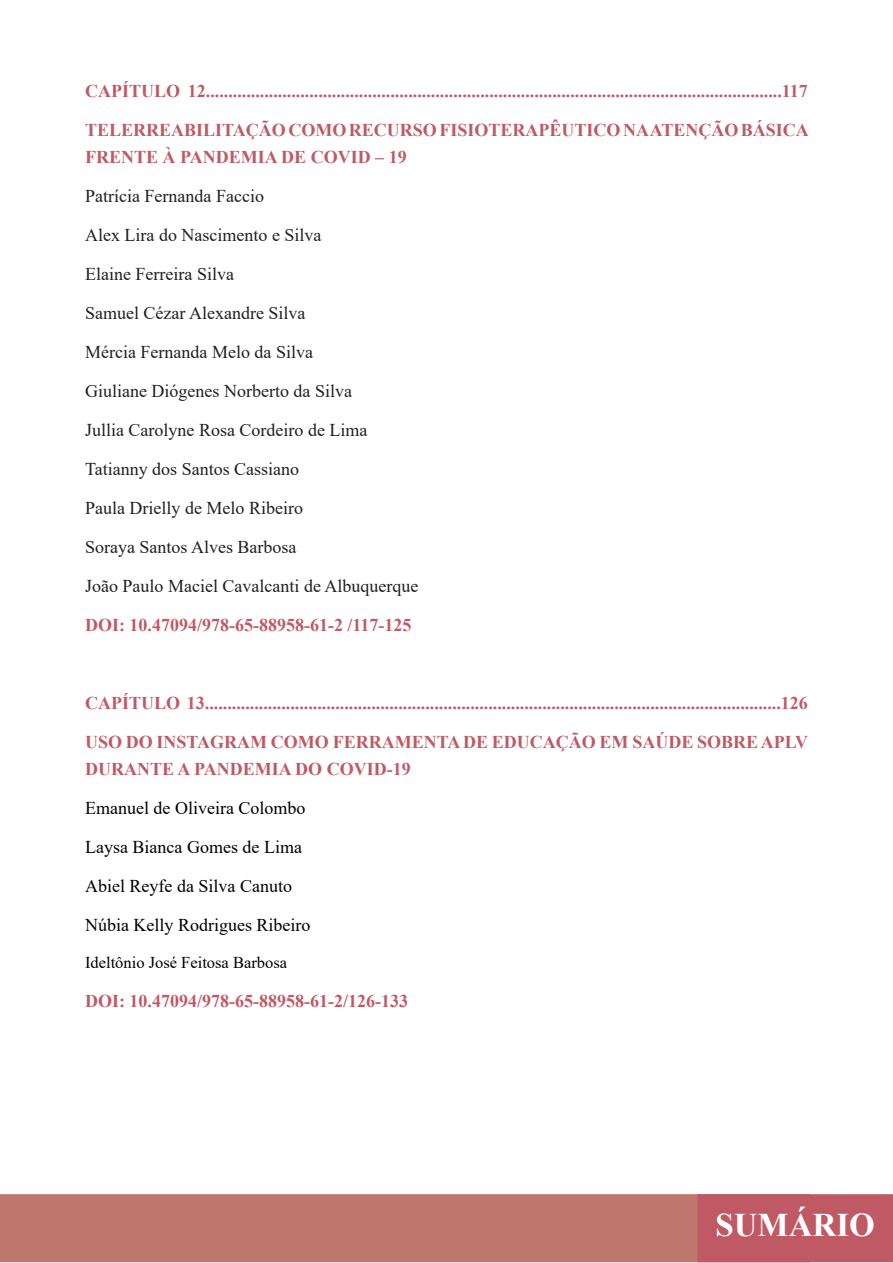
<style>
.page{position:relative;width:893px;height:1263px;background:#fff}
.page>*{position:absolute;margin:0;border:0;box-sizing:border-box;transform-origin:0 0}
.t1{font:700 33px "Times New Roman";color:#fff}
.t2{font:700 18px/27px "Times New Roman";color:#bf5a65}
.Body_Text{font:18px "Times New Roman";color:#231f20}
.Heading_4{font:18px "Times New Roman";color:#000}
.t3{font:16.5px "Times New Roman";color:#000}
</style>
<div class="page">
<div style="left:0;top:1194px;width:810px;height:68px;background:#bf776e;border:2px solid #bf776e"></div>
<div style="left:698px;top:1195px;width:194px;height:66px;background:#bf5a65"></div>
<div style="left:697px;top:1194px;width:196px;height:68px;border:2px solid #bf5a65"></div>
<p class="t2" style="left:85px;top:77px;width:724px">CAPÍTULO 12................................................................................................................................117</p>
<p class="t2" style="left:85px;top:116px;width:725px">TELERREABILITAÇÃO COMO RECURSO FISIOTERAPÊUTICO NA ATENÇÃO BÁSICA<br>FRENTE À PANDEMIA DE COVID – 19</p>
<p class="Body_Text" style="left:85px;top:184px;width:180px">Patrícia Fernanda Faccio</p>
<p class="Body_Text" style="left:85px;top:223px;width:238px">Alex Lira do Nascimento e Silva</p>
<p class="Body_Text" style="left:85px;top:262px;width:150px">Elaine Ferreira Silva</p>
<p class="Body_Text" style="left:85px;top:301px;width:222px">Samuel Cézar Alexandre Silva</p>
<p class="Body_Text" style="left:85px;top:340px;width:229px">Mércia Fernanda Melo da Silva</p>
<p class="Body_Text" style="left:85px;top:379px;width:268px">Giuliane Diógenes Norberto da Silva</p>
<p class="Body_Text" style="left:85px;top:418px;width:284px">Jullia Carolyne Rosa Cordeiro de Lima</p>
<p class="Body_Text" style="left:85px;top:457px;width:216px">Tatianny dos Santos Cassiano</p>
<p class="Body_Text" style="left:85px;top:496px;width:219px">Paula Drielly de Melo Ribeiro</p>
<p class="Body_Text" style="left:85px;top:534px;width:213px">Soraya Santos Alves Barbosa</p>
<p class="Body_Text" style="left:85px;top:573px;width:335px">João Paulo Maciel Cavalcanti de Albuquerque</p>
<p class="t2" style="left:85px;top:611px;width:328px">DOI: 10.47094/978-65-88958-61-2 /117-125</p>
<p class="t2" style="left:85px;top:689px;width:724px">CAPÍTULO 13................................................................................................................................126</p>
<p class="t2" style="left:85px;top:728px;width:725px">USO DO INSTAGRAM COMO FERRAMENTA DE EDUCAÇÃO EM SAÚDE SOBRE APLV<br>DURANTE A PANDEMIA DO COVID-19</p>
<p class="Heading_4" style="left:85px;top:795px;width:222px">Emanuel de Oliveira Colombo</p>
<p class="Heading_4" style="left:85px;top:834px;width:218px">Laysa Bianca Gomes de Lima</p>
<p class="Heading_4" style="left:85px;top:873px;width:208px">Abiel Reyfe da Silva Canuto</p>
<p class="Heading_4" style="left:85px;top:912px;width:227px">Núbia Kelly Rodrigues Ribeiro</p>
<p class="t3" style="left:85px;top:951px;width:204px">Ideltônio José Feitosa Barbosa</p>
<p class="t2" style="left:85px;top:987px;width:324px">DOI: 10.47094/978-65-88958-61-2/126-133</p>
<h1 class="t1" style="left:715px;top:1201px;width:161px">SUMÁRIO</h1>
</div>
